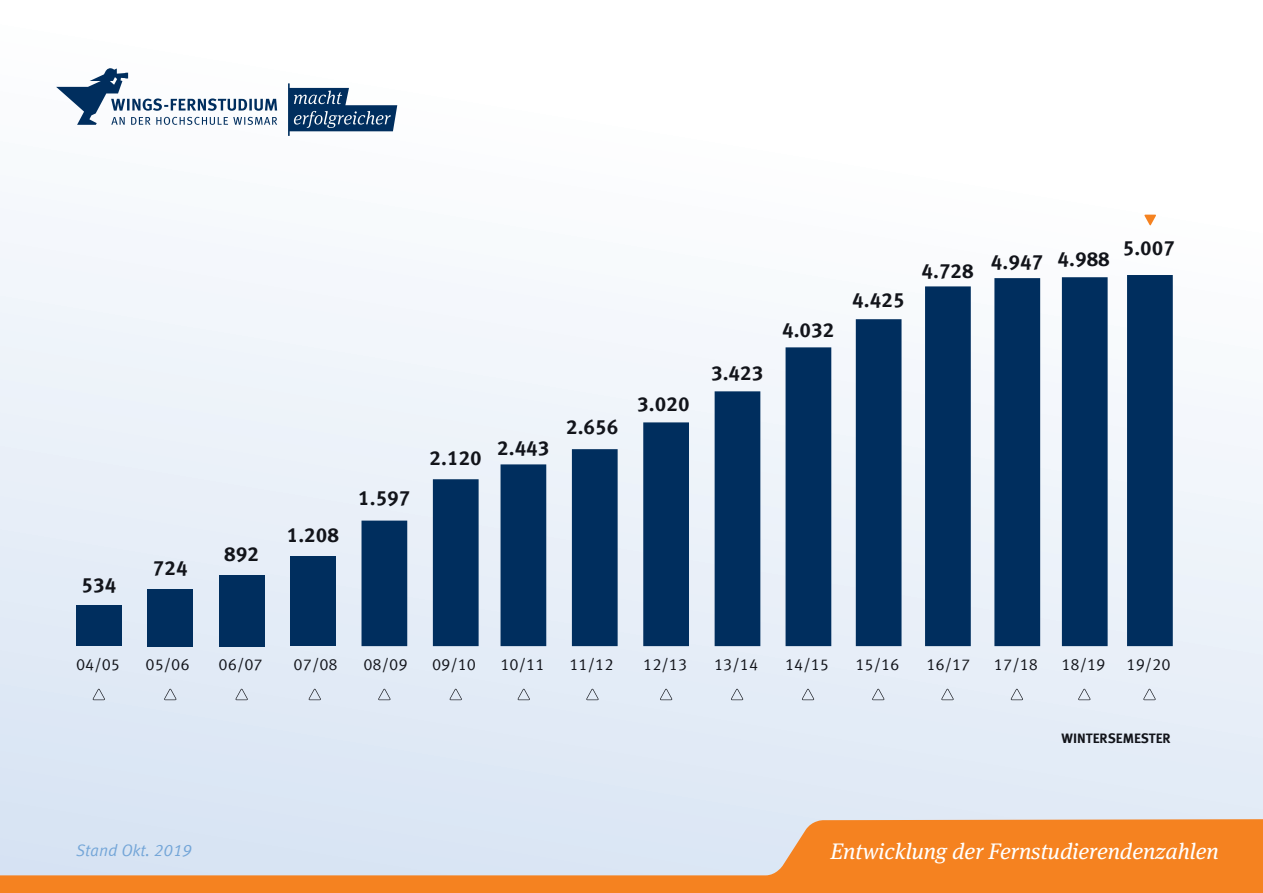
<style>
.page{position:relative;width:1263px;height:893px;background:#fff}
.page>*{position:absolute;margin:0;border:0;box-sizing:border-box;transform-origin:0 0}
.t1{font:italic 22.5px "Meta Serif OT";color:#fff}
.t2{font:700 20.4px "Meta Offc Pro";color:#12141a}
.t3{font:16.5px "Meta Offc Pro Norm Ita";color:#74a6d8}
.t4{font:16.2px "Meta Offc Pro Norm";color:#12141a}
.t5{font:700 13.65px "Meta Offc Pro";color:#12141a}
</style>
<div class="page">
<div style="left:0;top:0;width:1262px;height:893px;background:linear-gradient(to bottom,#fff,#d8e4f3)"></div>
<svg style="left:0;top:819px;width:1262px;height:74px;fill:#f58220"></svg>
<div style="left:77px;top:605px;width:45px;height:41px;background:#002e5e"></div>
<svg style="left:93px;top:689px;width:12px;height:11px"></svg>
<div style="left:147px;top:589px;width:46px;height:57px;background:#002e5e"></div>
<svg style="left:164px;top:689px;width:12px;height:11px"></svg>
<div style="left:219px;top:575px;width:45px;height:71px;background:#002e5e"></div>
<div style="left:290px;top:557px;width:46px;height:89px;background:#002e5e"></div>
<div style="left:361px;top:521px;width:46px;height:125px;background:#002e5e"></div>
<div style="left:433px;top:479px;width:46px;height:167px;background:#002e5e"></div>
<svg style="left:236px;top:689px;width:12px;height:11px"></svg>
<svg style="left:309px;top:689px;width:12px;height:11px"></svg>
<svg style="left:378px;top:689px;width:12px;height:11px"></svg>
<svg style="left:450px;top:689px;width:12px;height:11px"></svg>
<div style="left:643px;top:422px;width:46px;height:224px;background:#002e5e"></div>
<div style="left:715px;top:391px;width:45px;height:255px;background:#002e5e"></div>
<div style="left:785px;top:347px;width:46px;height:299px;background:#002e5e"></div>
<div style="left:856px;top:319px;width:45px;height:327px;background:#002e5e"></div>
<div style="left:572px;top:449px;width:46px;height:197px;background:#002e5e"></div>
<svg style="left:660px;top:689px;width:12px;height:11px"></svg>
<svg style="left:731px;top:689px;width:12px;height:11px"></svg>
<svg style="left:802px;top:689px;width:12px;height:11px"></svg>
<svg style="left:872px;top:689px;width:12px;height:11px"></svg>
<svg style="left:586px;top:689px;width:12px;height:11px"></svg>
<div style="left:500px;top:464px;width:46px;height:182px;background:#002e5e"></div>
<svg style="left:518px;top:689px;width:12px;height:11px"></svg>
<div style="left:925px;top:286px;width:46px;height:360px;background:#002e5e"></div>
<div style="left:994px;top:278px;width:46px;height:368px;background:#002e5e"></div>
<div style="left:1062px;top:277px;width:45px;height:369px;background:#002e5e"></div>
<div style="left:1127px;top:275px;width:46px;height:371px;background:#002e5e"></div>
<svg style="left:941px;top:689px;width:12px;height:11px"></svg>
<svg style="left:1011px;top:689px;width:12px;height:11px"></svg>
<svg style="left:1078px;top:689px;width:12px;height:11px"></svg>
<svg style="left:1143px;top:689px;width:12px;height:11px"></svg>
<svg style="left:1144px;top:215px;width:12px;height:11px"></svg>
<svg style="left:56px;top:66px;width:221px;height:59px"></svg>
<svg style="left:288px;top:83px;width:109px;height:53px"></svg>
<p class="t2" style="left:81px;top:569px;width:36px">534</p>
<p class="t4" style="left:76px;top:652px;width:46px">04/05</p>
<p class="t2" style="left:153px;top:552px;width:36px">724</p>
<p class="t4" style="left:146px;top:652px;width:46px">05/06</p>
<p class="t2" style="left:224px;top:538px;width:36px">892</p>
<p class="t2" style="left:287px;top:519px;width:54px">1.208</p>
<p class="t2" style="left:358px;top:482px;width:54px">1.597</p>
<p class="t2" style="left:430px;top:442px;width:54px">2.120</p>
<p class="t2" style="left:497px;top:432px;width:54px">2.443</p>
<p class="t2" style="left:566px;top:411px;width:54px">2.656</p>
<p class="t2" style="left:637px;top:388px;width:54px">3.020</p>
<p class="t2" style="left:711px;top:357px;width:54px">3.423</p>
<p class="t2" style="left:782px;top:314px;width:54px">4.032</p>
<p class="t2" style="left:852px;top:284px;width:54px">4.425</p>
<p class="t2" style="left:921px;top:246px;width:190px">4.728 4.947 4.988</p>
<p class="t2" style="left:1123px;top:232px;width:54px">5.007</p>
<p class="t4" style="left:219px;top:652px;width:46px">06/07</p>
<p class="t4" style="left:294px;top:652px;width:46px">07/08</p>
<p class="t4" style="left:363px;top:652px;width:46px">08/09</p>
<p class="t4" style="left:432px;top:652px;width:46px">09/10</p>
<p class="t4" style="left:500px;top:652px;width:46px">10/11</p>
<p class="t4" style="left:569px;top:652px;width:46px">11/12</p>
<p class="t4" style="left:643px;top:652px;width:46px">12/13</p>
<p class="t4" style="left:714px;top:652px;width:46px">13/14</p>
<p class="t4" style="left:785px;top:652px;width:46px">14/15</p>
<p class="t4" style="left:855px;top:652px;width:46px">15/16</p>
<p class="t4" style="left:926px;top:652px;width:46px">16/17</p>
<p class="t4" style="left:994px;top:652px;width:46px">17/18</p>
<p class="t4" style="left:1061px;top:652px;width:46px">18/19</p>
<p class="t4" style="left:1126px;top:652px;width:46px">19/20</p>
<p class="t5" style="left:1061px;top:727px;width:111px">WINTERSEMESTER</p>
<p class="t3" style="left:76px;top:838px;width:117px">Stand Okt. 2019</p>
<h1 class="t1" style="left:830px;top:837px;width:390px">Entwicklung der Fernstudierendenzahlen</h1>
</div>
